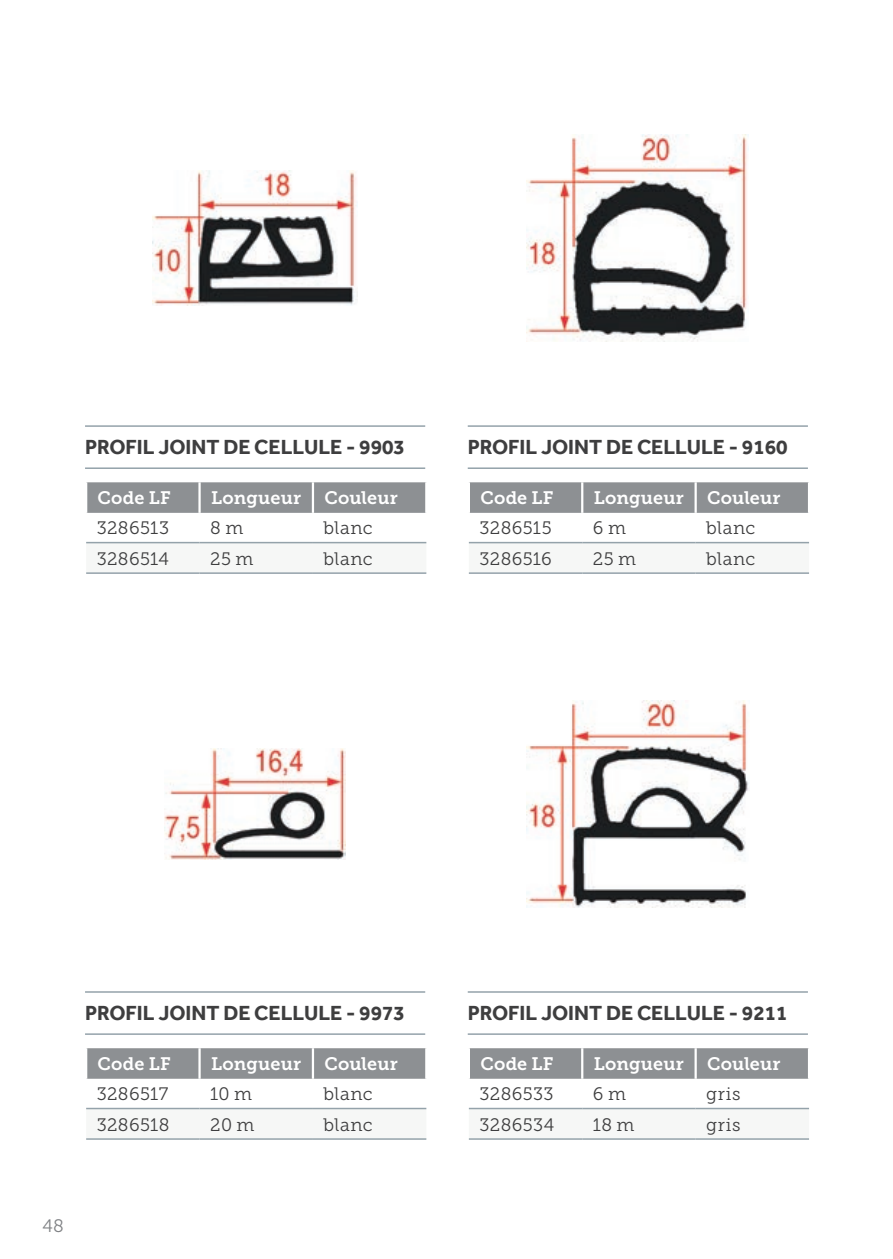
<style>
.page{position:relative;width:893px;height:1259px;background:#fff}
.page>*{position:absolute;margin:0;border:0;box-sizing:border-box;transform-origin:0 0}
.t1{font:700 21px "Effra";color:#3e3e3f}
.t2{font:18px "Museo Slab 300";letter-spacing:.02em;color:#3e3e3f}
.t3{font:18px "Museo Slab 700";letter-spacing:.01em;color:#fff}
.t4{font:18px "Museo Slab 300";color:#808285}
</style>
<div class="page">
<img style="left:153px;top:170px;width:204px;height:136px">
<img style="left:527px;top:134px;width:222px;height:208px">
<hr style="left:85px;top:425px;width:340px;height:2px;background:#94a2aa">
<hr style="left:85px;top:467px;width:340px;height:2px;background:#94a2aa">
<hr style="left:468px;top:425px;width:340px;height:2px;background:#94a2aa">
<hr style="left:468px;top:467px;width:340px;height:2px;background:#94a2aa">
<svg style="left:87px;top:482px;width:338px;height:31px;background:#8e9194"></svg>
<svg style="left:86px;top:543px;width:340px;height:1px"></svg>
<hr style="left:198px;top:482px;width:3px;height:31px;background:#fff">
<hr style="left:312px;top:482px;width:2px;height:31px;background:#fff">
<hr style="left:86px;top:542px;width:114px;height:1px;background:#94a2aa">
<hr style="left:200px;top:542px;width:113px;height:1px;background:#94a2aa">
<hr style="left:313px;top:542px;width:113px;height:1px;background:#94a2aa">
<hr style="left:86px;top:572px;width:114px;height:2px;background:#94a2aa">
<hr style="left:200px;top:572px;width:113px;height:2px;background:#94a2aa">
<hr style="left:313px;top:572px;width:113px;height:2px;background:#94a2aa">
<div style="left:470px;top:482px;width:338px;height:31px;background:#8d9093"></div>
<svg style="left:469px;top:543px;width:340px;height:1px"></svg>
<hr style="left:581px;top:482px;width:2px;height:31px;background:#fff">
<hr style="left:694px;top:482px;width:3px;height:31px;background:#fff">
<hr style="left:469px;top:542px;width:113px;height:1px;background:#94a2aa">
<hr style="left:582px;top:542px;width:114px;height:1px;background:#94a2aa">
<hr style="left:696px;top:542px;width:113px;height:1px;background:#94a2aa">
<hr style="left:469px;top:572px;width:113px;height:2px;background:#94a2aa">
<hr style="left:582px;top:572px;width:114px;height:2px;background:#94a2aa">
<hr style="left:696px;top:572px;width:113px;height:2px;background:#94a2aa">
<img style="left:165px;top:748px;width:180px;height:112px">
<img style="left:527px;top:700px;width:222px;height:208px">
<hr style="left:85px;top:991px;width:340px;height:1px;background:#94a2aa">
<hr style="left:85px;top:1033px;width:340px;height:2px;background:#94a2aa">
<hr style="left:468px;top:991px;width:340px;height:1px;background:#94a2aa">
<hr style="left:468px;top:1033px;width:340px;height:2px;background:#94a2aa">
<div style="left:87px;top:1048px;width:338px;height:30px;background:#8d9093"></div>
<svg style="left:86px;top:1109px;width:340px;height:1px"></svg>
<hr style="left:198px;top:1048px;width:3px;height:30px;background:#fff">
<hr style="left:312px;top:1048px;width:2px;height:30px;background:#fff">
<hr style="left:86px;top:1107px;width:114px;height:2px;background:#94a2aa">
<hr style="left:200px;top:1107px;width:113px;height:2px;background:#94a2aa">
<hr style="left:313px;top:1107px;width:113px;height:2px;background:#94a2aa">
<hr style="left:86px;top:1138px;width:114px;height:1px;background:#94a2aa">
<hr style="left:200px;top:1138px;width:113px;height:1px;background:#94a2aa">
<hr style="left:313px;top:1138px;width:113px;height:1px;background:#94a2aa">
<div style="left:470px;top:1048px;width:338px;height:30px;background:#8d9093"></div>
<svg style="left:469px;top:1109px;width:340px;height:1px"></svg>
<hr style="left:581px;top:1048px;width:2px;height:30px;background:#fff">
<hr style="left:694px;top:1048px;width:3px;height:30px;background:#fff">
<hr style="left:469px;top:1107px;width:113px;height:2px;background:#94a2aa">
<hr style="left:582px;top:1107px;width:114px;height:2px;background:#94a2aa">
<hr style="left:696px;top:1107px;width:113px;height:2px;background:#94a2aa">
<hr style="left:469px;top:1138px;width:113px;height:1px;background:#94a2aa">
<hr style="left:582px;top:1138px;width:114px;height:1px;background:#94a2aa">
<hr style="left:696px;top:1138px;width:113px;height:1px;background:#94a2aa">
<p class="t1" style="left:85px;top:434px;width:321px">PROFIL JOINT DE CELLULE - 9903</p>
<p class="t1" style="left:468px;top:434px;width:321px">PROFIL JOINT DE CELLULE - 9160</p>
<p class="t3" style="left:98px;top:488px;width:75px">Code LF</p>
<p class="t3" style="left:211px;top:488px;width:92px">Longueur</p>
<p class="t3" style="left:324px;top:488px;width:75px">Couleur</p>
<p class="t2" style="left:97px;top:518px;width:74px">3286513</p>
<p class="t2" style="left:210px;top:518px;width:35px">8 m</p>
<p class="t2" style="left:324px;top:518px;width:51px">blanc</p>
<p class="t2" style="left:97px;top:548px;width:74px">3286514</p>
<p class="t2" style="left:210px;top:548px;width:45px">25 m</p>
<p class="t2" style="left:324px;top:548px;width:51px">blanc</p>
<p class="t3" style="left:480px;top:488px;width:75px">Code LF</p>
<p class="t3" style="left:594px;top:488px;width:92px">Longueur</p>
<p class="t3" style="left:707px;top:488px;width:75px">Couleur</p>
<p class="t2" style="left:479px;top:518px;width:74px">3286515</p>
<p class="t2" style="left:593px;top:518px;width:35px">6 m</p>
<p class="t2" style="left:706px;top:518px;width:51px">blanc</p>
<p class="t2" style="left:479px;top:548px;width:74px">3286516</p>
<p class="t2" style="left:593px;top:548px;width:45px">25 m</p>
<p class="t2" style="left:706px;top:548px;width:51px">blanc</p>
<p class="t1" style="left:85px;top:1000px;width:321px">PROFIL JOINT DE CELLULE - 9973</p>
<p class="t1" style="left:468px;top:1000px;width:321px">PROFIL JOINT DE CELLULE - 9211</p>
<p class="t3" style="left:98px;top:1053px;width:75px">Code LF</p>
<p class="t3" style="left:211px;top:1053px;width:92px">Longueur</p>
<p class="t3" style="left:324px;top:1053px;width:75px">Couleur</p>
<p class="t2" style="left:97px;top:1084px;width:73px">3286517</p>
<p class="t2" style="left:210px;top:1084px;width:43px">10 m</p>
<p class="t2" style="left:324px;top:1084px;width:51px">blanc</p>
<p class="t2" style="left:97px;top:1114px;width:74px">3286518</p>
<p class="t2" style="left:210px;top:1114px;width:46px">20 m</p>
<p class="t2" style="left:324px;top:1114px;width:51px">blanc</p>
<p class="t3" style="left:480px;top:1053px;width:75px">Code LF</p>
<p class="t3" style="left:594px;top:1053px;width:92px">Longueur</p>
<p class="t3" style="left:707px;top:1053px;width:75px">Couleur</p>
<p class="t2" style="left:479px;top:1084px;width:76px">3286533</p>
<p class="t2" style="left:593px;top:1084px;width:35px">6 m</p>
<p class="t2" style="left:706px;top:1084px;width:36px">gris</p>
<p class="t2" style="left:479px;top:1114px;width:76px">3286534</p>
<p class="t2" style="left:593px;top:1114px;width:43px">18 m</p>
<p class="t2" style="left:706px;top:1114px;width:36px">gris</p>
<p class="t4" style="left:43px;top:1215px;width:23px">48</p>
</div>
